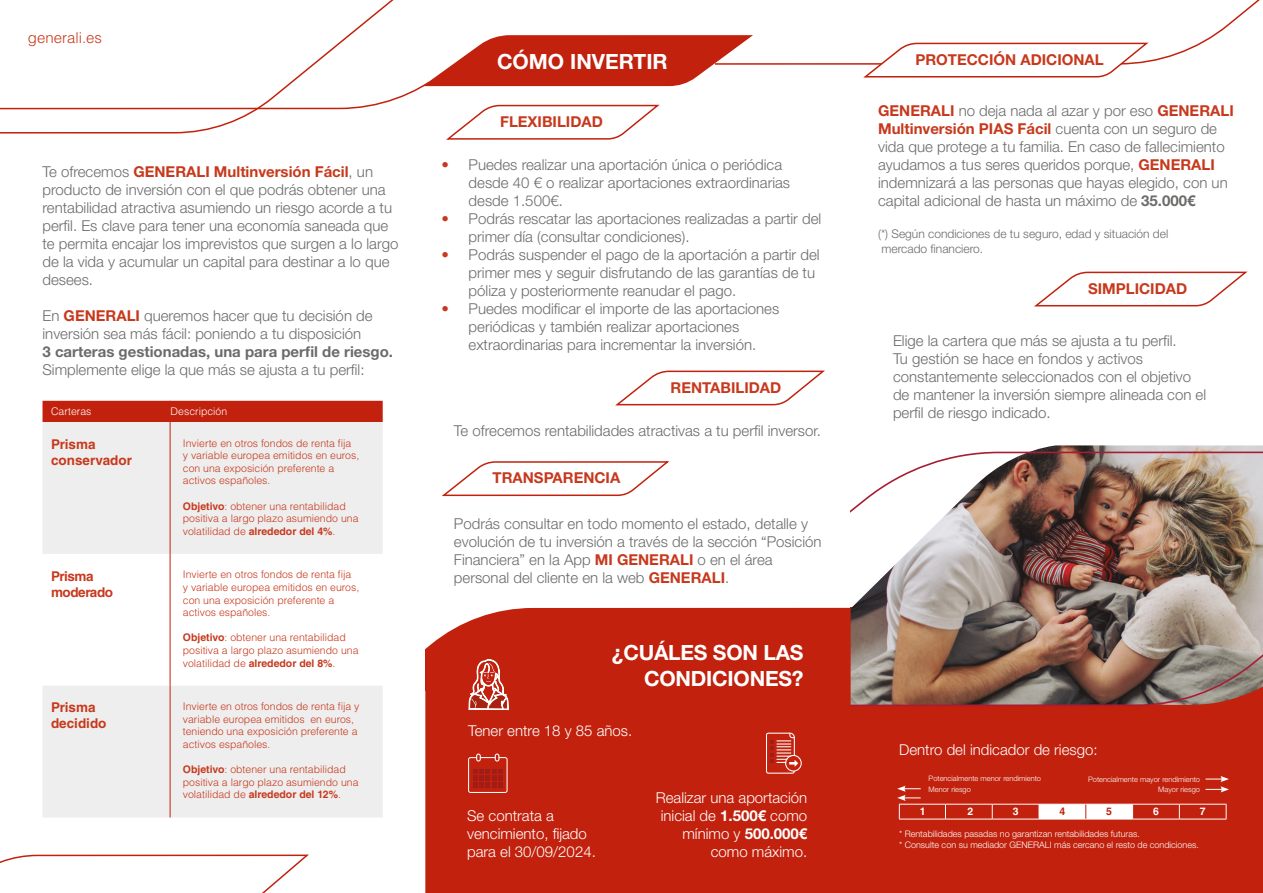
<style>
.page{position:relative;width:1263px;height:893px;background:#fff}
.page>*{position:absolute;margin:0;border:0;box-sizing:border-box;transform-origin:0 0}
.t1{font:700 21px/25.2px "Helvetica Neue LT Std";letter-spacing:-.01em;color:#fff;text-align:right}
.t2{font:300 15px/18px "Helvetica Neue LT Std";color:#6b6b6a}
.t3{font:300 15px/18px "Helvetica Neue LT Std";color:#fff}
.t4{font:700 15px "Helvetica Neue LT Std";color:#c7391d}
.t5{font:700 15px "Helvetica Neue LT Std";color:#6b6b6a}
.t6{font:300 15px "Helvetica LT Std";color:#c7391d}
.t7{font:700 13.5px/16.2px "Helvetica LT Std";color:#c7391d}
.t8{font:700 13.5px/16.2px "Helvetica LT Std";letter-spacing:-.03em;color:#c7391d}
.t9{font:300 12px/14.4px "Helvetica Neue LT Std";color:#6b6b6a}
.t10{font:300 10.5px/12.6px "Helvetica LT Std";color:#c7391d}
.t11{font:300 10.5px "Helvetica LT Std";color:#fff}
.t12{font:700 10.5px "Helvetica LT Std";color:#fff}
.t13{font:700 10.5px "Helvetica LT Std";color:#c1210d}
.t14{font:300 9px/10.8px "Helvetica Neue LT Std";color:#fff}
.t15{font:300 7.5px/10.2px "Helvetica Neue LT Std";color:#fff}
.s1{font-weight:700;color:#c7391d}
.s2{font-weight:700}
.s3{font-weight:400;color:#c7391d}
</style>
<div class="page">
<div style="left:850px;top:705px;width:413px;height:188px;background:#c1210d"></div>
<div style="left:425px;top:710px;width:425px;height:183px;background:#c1210d"></div>
<img style="left:850px;top:445px;width:413px;height:260px">
<div style="left:425px;top:608px;width:425px;height:102px;background:#c1210d"></div>
<svg style="left:468px;top:754px;width:40px;height:39px"></svg>
<svg style="left:766px;top:732px;width:36px;height:42px"></svg>
<svg style="left:43px;top:422px;width:340px;height:395px;fill:#eee"></svg>
<div style="left:43px;top:401px;width:340px;height:21px;background:#c1210d"></div>
<hr style="left:170px;top:422px;width:1px;height:132px;background:#c1210d">
<hr style="left:170px;top:554px;width:1px;height:132px;background:#c1210d">
<hr style="left:170px;top:686px;width:1px;height:131px;background:#c1210d">
<svg style="left:0;top:854px;width:309px;height:39px"></svg>
<svg style="left:615px;top:370px;width:210px;height:36px"></svg>
<svg style="left:1034px;top:271px;width:214px;height:36px"></svg>
<svg style="left:442px;top:461px;width:228px;height:36px"></svg>
<svg style="left:0;top:0;width:1260px;height:140px"></svg>
<hr style="left:899px;top:804px;width:46px;height:1px;background:#fff">
<hr style="left:1179px;top:804px;width:47px;height:1px;background:#fff">
<svg style="left:1226px;top:804px;width:1px;height:15px"></svg>
<hr style="left:899px;top:819px;width:46px;height:1px;background:#fff">
<hr style="left:1039px;top:819px;width:47px;height:1px;background:#fff">
<hr style="left:1086px;top:819px;width:46px;height:1px;background:#fff">
<hr style="left:1179px;top:819px;width:47px;height:1px;background:#fff">
<hr style="left:945px;top:804px;width:47px;height:1px;background:#fff">
<svg style="left:945px;top:804px;width:1px;height:15px"></svg>
<hr style="left:992px;top:804px;width:47px;height:1px;background:#fff">
<svg style="left:992px;top:804px;width:1px;height:15px"></svg>
<hr style="left:945px;top:819px;width:47px;height:1px;background:#fff">
<hr style="left:992px;top:819px;width:47px;height:1px;background:#fff">
<hr style="left:1132px;top:804px;width:47px;height:1px;background:#fff">
<svg style="left:1039px;top:804px;width:94px;height:15px"></svg>
<svg style="left:1179px;top:804px;width:1px;height:15px"></svg>
<hr style="left:1132px;top:819px;width:47px;height:1px;background:#fff">
<svg style="left:1205px;top:776px;width:24px;height:16px"></svg>
<svg style="left:897px;top:786px;width:24px;height:33px"></svg>
<img style="left:851px;top:451px;width:412px;height:255px">
<p class="t6" style="left:28px;top:28px;width:76px">generali.es</p>
<p class="t2" style="left:43px;top:162px;width:357px">Te ofrecemos <span class="s1">GENERALI Multinversión Fácil</span>, un producto de inversión con el que podrás obtener una rentabilidad atractiva asumiendo un riesgo acorde a tu perfil. Es clave para tener una economía saneada que te permita encajar los imprevistos que surgen a lo largo de la vida y acumular un capital para destinar a lo que desees.</p>
<p class="t2" style="left:43px;top:306px;width:332px">En <span class="s1">GENERALI</span> queremos hacer que tu decisión de inversión sea más fácil: poniendo a tu disposición</p>
<p class="t5" style="left:43px;top:342px;width:352px">3 carteras gestionadas, una para perfil de riesgo.</p>
<p class="t2" style="left:43px;top:360px;width:324px">Simplemente elige la que más se ajusta a tu perfil:</p>
<p class="t11" style="left:51px;top:405px;width:42px">Carteras</p>
<p class="t11" style="left:171px;top:405px;width:58px">Descripción</p>
<p class="t7" style="left:51px;top:436px;width:82px">Prisma conservador</p>
<p class="t10" style="left:183px;top:436px;width:178px">Invierte en otros fondos de renta fija<br>y variable europea emitidos en euros, con una exposición preferente a activos españoles.</p>
<p class="t10" style="left:183px;top:499px;width:177px"><span class="s2">Objetivo</span>: obtener una rentabilidad positiva a largo plazo asumiendo una volatilidad de <span class="s2">alrededor del 4%</span>.</p>
<p class="t8" style="left:51px;top:567px;width:64px">Prisma moderado</p>
<p class="t10" style="left:183px;top:568px;width:178px">Invierte en otros fondos de renta fija<br>y variable europea emitidos en euros, con una exposición preferente a activos españoles.</p>
<p class="t10" style="left:183px;top:631px;width:177px"><span class="s2">Objetivo</span>: obtener una rentabilidad positiva a largo plazo asumiendo una volatilidad de <span class="s2">alrededor del 8%</span>.</p>
<p class="t7" style="left:51px;top:699px;width:57px">Prisma decidido</p>
<p class="t10" style="left:183px;top:700px;width:178px">Invierte en otros fondos de renta fija y variable europea emitidos en euros, teniendo una exposición preferente a activos españoles.</p>
<p class="t10" style="left:183px;top:763px;width:177px"><span class="s2">Objetivo</span>: obtener una rentabilidad positiva a largo plazo asumiendo una volatilidad de <span class="s2">alrededor del 12%</span>.</p>
<h1 class="t1" style="left:497px;top:48px;width:172px">CÓMO INVERTIR</h1>
<p class="t4" style="left:500px;top:112px;width:104px">FLEXIBILIDAD</p>
<p class="t2" style="left:469px;top:156px;width:323px;text-indent:-27px"><span class="s3">•</span> Puedes realizar una aportación única o periódica desde 40 € o realizar aportaciones extraordinarias desde 1.500€.</p>
<p class="t2" style="left:469px;top:210px;width:354px;text-indent:-27px"><span class="s3">•</span> Podrás rescatar las aportaciones realizadas a partir del primer día (consultar condiciones).</p>
<p class="t2" style="left:469px;top:246px;width:352px;text-indent:-27px"><span class="s3">•</span> Podrás suspender el pago de la aportación a partir del primer mes y seguir disfrutando de las garantías de tu póliza y posteriormente reanudar el pago.</p>
<p class="t2" style="left:469px;top:300px;width:312px;text-indent:-27px"><span class="s3">•</span> Puedes modificar el importe de las aportaciones periódicas y también realizar aportaciones extraordinarias para incrementar la inversión.</p>
<p class="t4" style="left:670px;top:378px;width:112px">RENTABILIDAD</p>
<p class="t2" style="left:454px;top:421px;width:369px">Te ofrecemos rentabilidades atractivas a tu perfil inversor.</p>
<p class="t4" style="left:493px;top:469px;width:129px">TRANSPARENCIA</p>
<p class="t2" style="left:454px;top:514px;width:369px">Podrás consultar en todo momento el estado, detalle y evolución de tu inversión a través de la sección “Posición Financiera” en la App <span class="s1">MI GENERALI</span> o en el área personal del cliente en la web <span class="s1">GENERALI</span>.</p>
<h1 class="t1" style="left:612px;top:640px;width:193px">¿CUÁLES SON LAS<br>CONDICIONES?</h1>
<p class="t3" style="left:468px;top:722px;width:166px">Tener entre 18 y 85 años.</p>
<p class="t3" style="left:467px;top:806px;width:130px">Se contrata a vencimiento, fijado para el 30/09/2024.</p>
<p class="t3" style="left:656px;top:788px;width:153px;text-align:right">Realizar una aportación inicial de <span class="s2">1.500€</span> como mínimo y <span class="s2">500.000€ </span>como máximo.</p>
<p class="t4" style="left:915px;top:50px;width:190px">PROTECCIÓN ADICIONAL</p>
<p class="t2" style="left:878px;top:101px;width:357px"><span class="s1">GENERALI</span> no deja nada al azar y por eso <span class="s1">GENERALI Multinversión PIAS Fácil</span> cuenta con un seguro de vida que protege a tu familia. En caso de fallecimiento ayudamos a tus seres queridos porque, <span class="s1">GENERALI </span>indemnizará a las personas que hayas elegido, con un capital adicional de hasta un máximo de <span class="s2">35.000€</span></p>
<p class="t9" style="left:878px;top:226px;width:292px">(*) Según condiciones de tu seguro, edad y situación del mercado financiero.</p>
<p class="t4" style="left:1088px;top:279px;width:101px">SIMPLICIDAD</p>
<p class="t2" style="left:893px;top:331px;width:315px">Elige la cartera que más se ajusta a tu perfil.<br>Tu gestión se hace en fondos y activos constantemente seleccionados con el objetivo de mantener la inversión siempre alineada con el perfil de riesgo indicado.</p>
<p class="t3" style="left:899px;top:740px;width:200px">Dentro del indicador de riesgo:</p>
<p class="t15" style="left:928px;top:773px;width:114px">Potencialmente menor rendimiento<br>Menor riesgo</p>
<p class="t15" style="left:1088px;top:774px;width:113px;text-align:right">Potencialmente mayor rendimiento<br>Mayor riesgo</p>
<p class="t12" style="left:920px;top:805px;width:7px">1</p>
<p class="t12" style="left:967px;top:805px;width:7px">2</p>
<p class="t12" style="left:1013px;top:805px;width:7px">3</p>
<p class="t13" style="left:1059px;top:805px;width:7px">4</p>
<p class="t13" style="left:1106px;top:805px;width:7px">5</p>
<p class="t12" style="left:1153px;top:805px;width:7px">6</p>
<p class="t12" style="left:1200px;top:805px;width:7px">7</p>
<p class="t14" style="left:899px;top:828px;width:301px">* Rentabilidades pasadas no garantizan rentabilidades futuras.<br>* Consulte con su mediador GENERALI más cercano el resto de condiciones.</p>
</div>
